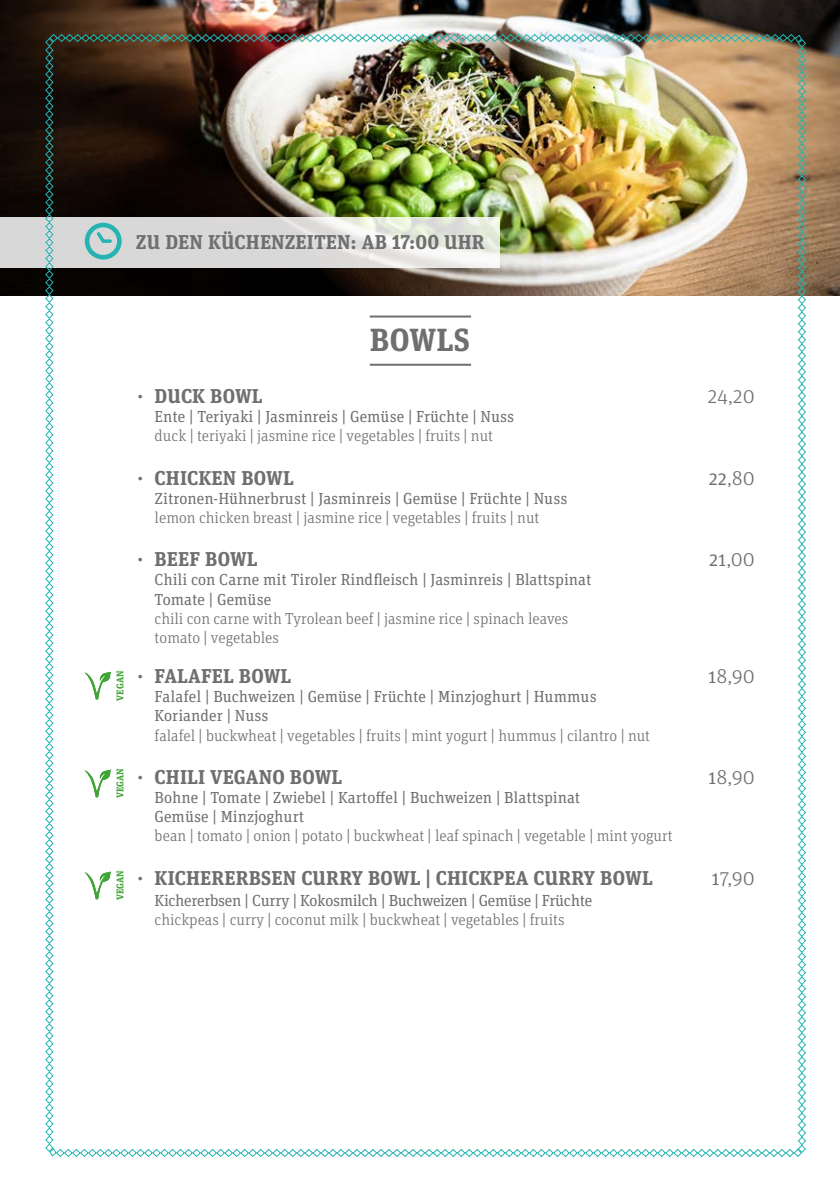
<style>
.page{position:relative;width:840px;height:1191px;background:#fff}
.page>*{position:absolute;margin:0;border:0;box-sizing:border-box;transform-origin:0 0}
.t1{font:700 32px "Unit Slab Pro";letter-spacing:.01em;color:#706f6f}
.t2{font:700 20px "Unit Slab Pro";letter-spacing:.01em;color:#706f6f}
.t3{font:300 20px "Unit Slab Pro";color:#706f6f}
.t4{font:300 16px/19.2px "Unit Slab Pro";color:#706f6f}
.t5{font:16px/19.2px "Unit Slab Pro";color:#706f6f}
.t6{font:16px "Unit Slab Pro";letter-spacing:-.02em;color:#706f6f}
.t7{font:700 9.6px "Unit Slab Pro";letter-spacing:.01em;color:#3fa535}
.s1{font-weight:400;font-size:18px}
</style>
<div class="page">
<img style="left:0;top:0;width:839px;height:295px">
<div style="left:0;top:217px;width:498px;height:50px;background:#d9d8d8"></div>
<img style="left:45px;top:34px;width:761px;height:1123px">
<p class="t2" style="left:136px;top:227px;width:350px">ZU DEN KÜCHENZEITEN: AB 17:00 UHR</p>
<p class="t7" style="left:113px;top:700px;width:31px;rotate:-90deg">VEGAN</p>
<p class="t7" style="left:113px;top:798px;width:31px;rotate:-90deg">VEGAN</p>
<p class="t7" style="left:113px;top:900px;width:31px;rotate:-90deg">VEGAN</p>
<h1 class="t1" style="left:370px;top:316px;width:102px">BOWLS</h1>
<p class="t2" style="left:137px;top:381px;width:126px">· DUCK BOWL</p>
<p class="t3" style="left:707px;top:383px;width:49px">24,20</p>
<p class="t5" style="left:154px;top:406px;width:361px">Ente | Teriyaki | Jasminreis | Gemüse | Früchte | Nuss</p>
<p class="t4" style="left:154px;top:425px;width:340px">duck | teriyaki | jasmine rice | vegetables | fruits | nut</p>
<p class="t2" style="left:137px;top:463px;width:157px">· CHICKEN BOWL</p>
<p class="t3" style="left:708px;top:465px;width:47px"><span class="s1">22</span>,80</p>
<p class="t5" style="left:154px;top:488px;width:414px">Zitronen-Hühnerbrust | Jasminreis | Gemüse | Früchte | Nuss</p>
<p class="t4" style="left:154px;top:507px;width:386px">lemon chicken breast | jasmine rice | vegetables | fruits | nut</p>
<p class="t2" style="left:137px;top:544px;width:121px">· BEEF BOWL</p>
<p class="t3" style="left:708px;top:546px;width:47px"><span class="s1">21</span>,00</p>
<p class="t5" style="left:154px;top:569px;width:438px">Chili con Carne mit Tiroler Rindfleisch | Jasminreis | Blattspinat<br>Tomate | Gemüse</p>
<p class="t4" style="left:154px;top:608px;width:415px">chili con carne with Tyrolean beef | jasmine rice | spinach leaves tomato | vegetables</p>
<p class="t2" style="left:137px;top:661px;width:155px">· FALAFEL BOWL</p>
<p class="t3" style="left:707px;top:663px;width:48px"><span class="s1">1</span>8,90</p>
<p class="t5" style="left:154px;top:686px;width:443px">Falafel | Buchweizen | Gemüse | Früchte | Minzjoghurt | Hummus<br>Koriander | Nuss</p>
<p class="t4" style="left:154px;top:725px;width:496px">falafel | buckwheat | vegetables | fruits | mint yogurt | hummus | cilantro | nut</p>
<p class="t2" style="left:137px;top:762px;width:206px">· CHILI VEGANO BOWL</p>
<p class="t3" style="left:707px;top:764px;width:48px"><span class="s1">1</span>8,90</p>
<p class="t5" style="left:154px;top:787px;width:427px">Bohne | Tomate | Zwiebel | Kartoffel | Buchweizen | Blattspinat<br>Gemüse | Minzjoghurt</p>
<p class="t4" style="left:154px;top:825px;width:519px">bean | tomato | onion | potato | buckwheat | leaf spinach | vegetable | mint yogurt</p>
<p class="t2" style="left:137px;top:863px;width:516px">· KICHERERBSEN CURRY BOWL | CHICKPEA CURRY BOWL</p>
<p class="t3" style="left:711px;top:865px;width:45px"><span class="s1">1</span>7,90</p>
<p class="t6" style="left:154px;top:890px;width:439px">Kichererbsen | Curry | Kokosmilch | Buchweizen | Gemüse | Früchte</p>
<p class="t4" style="left:154px;top:909px;width:411px">chickpeas | curry | coconut milk | buckwheat | vegetables | fruits</p>
</div>
